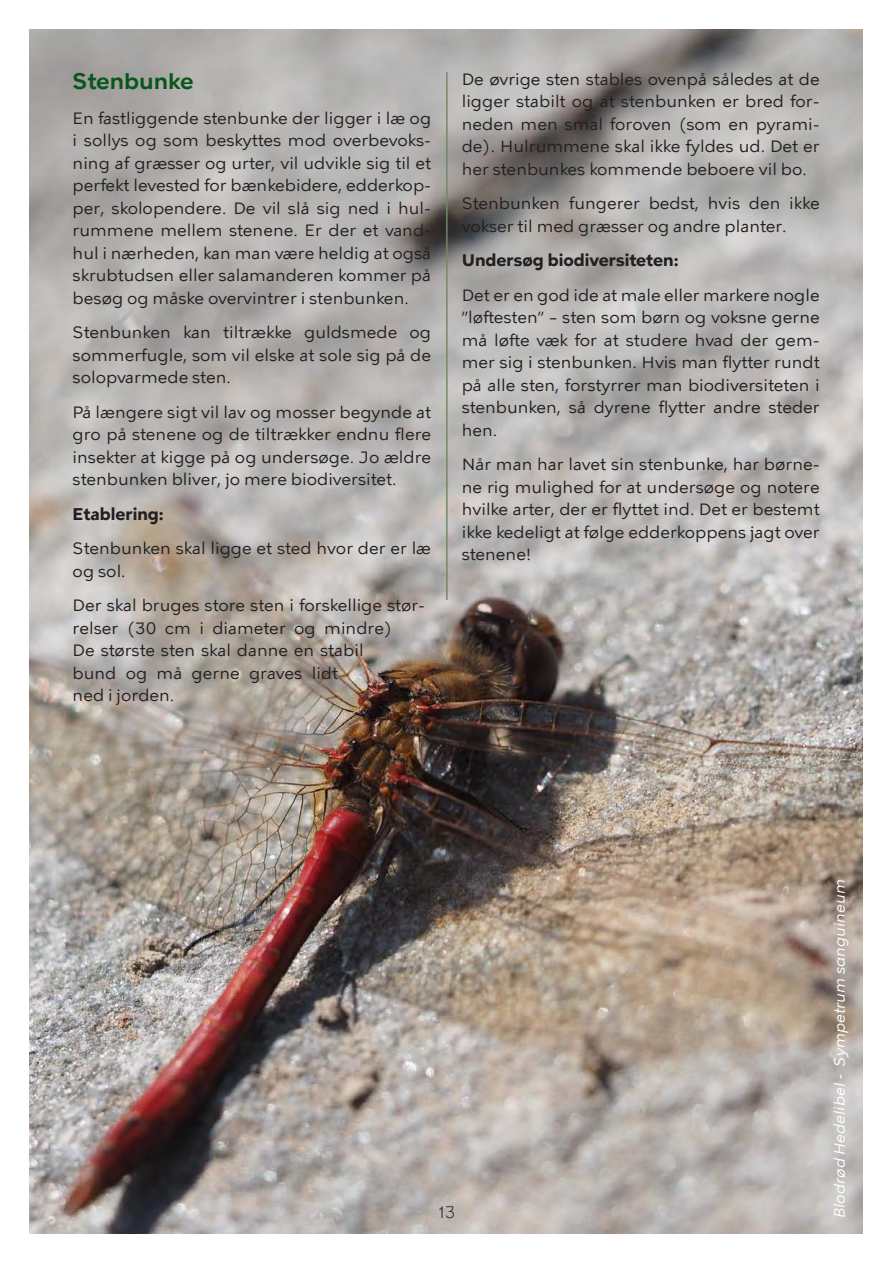
<style>
.page{position:relative;width:893px;height:1263px;background:#fff}
.page>*{position:absolute;margin:0;border:0;box-sizing:border-box;transform-origin:0 0}
.t1{font:600 22.5px "KBH";color:#06571c}
.t2{font:16.5px/22.5px "KBH Tekst 2";color:#231f20;text-align:justify}
.t3{font:16.5px/22.5px "KBH Tekst";color:#231f20;text-align:justify}
.t4{font:700 16.5px "KBH Tekst";color:#231f20}
.t5{font:300 16.5px "KBH";color:#231f20}
.t6{font:italic 15px "KBH Tekst";color:#fff}
.s1{font-family:"KBH Tekst 2"}
.s2{font-family:"KBH Tekst"}
</style>
<div class="page">
<img style="left:30px;top:30px;width:833px;height:1203px">
<hr style="left:447px;top:72px;width:1px;height:528px;background:#728867">
<h2 class="t1" style="left:73px;top:67px;width:122px">Stenbunke</h2>
<p class="t3" style="left:73px;top:106px;width:360px">En fastliggende stenbunke der ligger i læ og i sollys og som beskyttes mod overbevoks&shy;<span class="s1">ning af græsser og urter, vil udvikle sig til et perfekt levested for bænkebidere, edderkop&shy;per, skolopendere. De vil slå sig ned i hul&shy;</span>rummene mellem stenene. Er der et vand&shy;<span class="s1">hul i nærheden, kan man være heldig at også </span>skrubtudsen eller salamanderen kommer på besøg og måske overvintrer i stenbunken.</p>
<p class="t3" style="left:73px;top:321px;width:360px">Stenbunken kan tiltrække guldsmede og <span class="s1">sommerfugle, som vil elske at sole sig på de </span>solopvarmede sten.</p>
<p class="t2" style="left:73px;top:401px;width:360px"><span class="s2">På længere sigt vil lav og mosser begynde at </span>gro på stenene og de tiltrækker endnu flere <span class="s2">insekter at kigge på og undersøge. Jo ældre </span>stenbunken bliver, jo mere biodiversitet.</p>
<h3 class="t4" style="left:73px;top:504px;width:92px">Etablering:</h3>
<p class="t3" style="left:73px;top:537px;width:360px">Stenbunken skal ligge et sted hvor der er læ og sol.</p>
<p class="t2" style="left:73px;top:594px;width:354px;text-align:left">Der skal bruges store sten i forskellige stør&shy;relser (30 cm i diameter og mindre)<br>De største sten skal danne en stabil<br><span class="s2">bund og må gerne graves lidt<br>ned i jorden.</span></p>
<p class="t2" style="left:462px;top:67px;width:359px">De øvrige sten stables ovenpå således at de <span class="s2">ligger stabilt og at stenbunken er bred for&shy;</span>neden men smal foroven (som en pyrami&shy;de). Hulrummene skal ikke fyldes ud. Det er <span class="s2">her stenbunkes kommende beboere vil bo.</span></p>
<p class="t2" style="left:462px;top:192px;width:359px">Stenbunken fungerer bedst, hvis den ikke <span class="s2">vokser til med græsser og andre planter.</span></p>
<h3 class="t4" style="left:462px;top:250px;width:218px">Undersøg biodiversiteten:</h3>
<p class="t2" style="left:462px;top:284px;width:359px">Det er en god ide at male eller markere nogle ”løftesten” – sten som børn og voksne gerne må løfte væk for at studere hvad der gem&shy;mer sig i stenbunken. Hvis man flytter rundt på alle sten, forstyrrer man biodiversiteten i stenbunken, så dyrene flytter andre steder <span class="s2">hen.</span></p>
<p class="t3" style="left:462px;top:453px;width:359px"><span class="s1">Når man har lavet sin stenbunke, har børne&shy;</span>ne rig mulighed for at undersøge og notere <span class="s1">hvilke arter, der er flyttet ind. Det er bestemt </span>ikke kedeligt at følge edderkoppens jagt over stenene!</p>
<p class="t5" style="left:438px;top:1202px;width:18px">13</p>
<p class="t6" style="left:830px;top:1218px;width:340px;rotate:-90deg">Blodrød Hedelibel - Sympetrum sanguineum</p>
</div>
